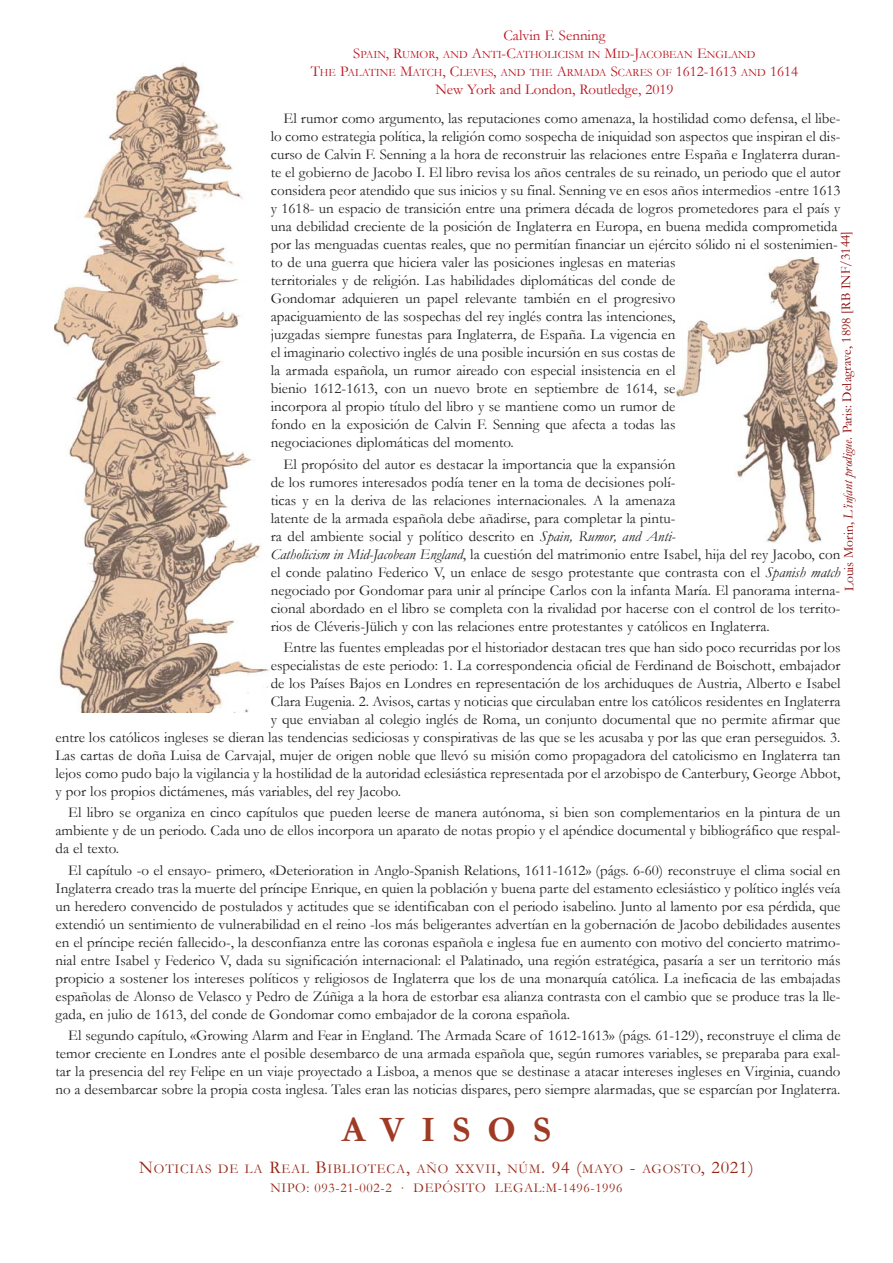
<style>
.page{position:relative;width:893px;height:1263px;background:#fff}
.page>*{position:absolute;margin:0;border:0;box-sizing:border-box;transform-origin:0 0}
.t1{font:700 36px "Garamond";letter-spacing:.47em;color:#9f3b25}
.t2{font:15px/18px "Garamond";color:#231f20;text-align:justify}
.t3{font:15px "Garamond";color:#bb1621}
.t4{font:13.5px/18.6px "Garamond";letter-spacing:.06em;color:#952413;text-align:center}
.t5{font:13.5px "Garamond";color:#8b0605}
.t6{font:11.25px/18px "Garamond";color:#bb1621;text-align:center}
.s1{font-size:15px}
.s2{font-style:italic}
.s3{font-size:18px}
</style>
<div class="page">
<img style="left:54px;top:63px;width:216px;height:649px">
<img style="left:677px;top:258px;width:162px;height:284px">
<p class="t3" style="left:503px;top:27px;width:104px">Calvin F. Senning</p>
<p class="t6" style="left:311px;top:46px;width:489px"><span class="s1">S</span>PAIN<span class="s1">, R</span>UMOR<span class="s1">,</span> AND <span class="s1">A</span>NTI<span class="s1">-C</span>ATHOLICISM IN <span class="s1">M</span>ID<span class="s1">-J</span>ACOBEAN <span class="s1">E</span>NGLAND<br><span class="s1">T</span>HE <span class="s1">P</span>ALATINE <span class="s1">M</span>ATCH<span class="s1">, C</span>LEVES<span class="s1">,</span> AND THE <span class="s1">A</span>RMADA <span class="s1">S</span>CARES OF <span class="s1">1612-1613</span> AND <span class="s1">1614</span></p>
<p class="t3" style="left:435px;top:81px;width:240px">New York and London, Routledge, 2019</p>
<p class="t2" style="left:271px;top:110px;width:571px;text-align:left;text-indent:13px">El rumor como argumento, las reputaciones como amenaza, la hostilidad como defensa, el libe&shy;lo como estrategia política, la religión como sospecha de iniquidad son aspectos que inspiran el dis&shy;curso de Calvin F. Senning a la hora de reconstruir las relaciones entre España e Inglaterra duran&shy;te el gobierno de Jacobo I. El libro revisa los años centrales de su reinado, un periodo que el autor considera peor atendido que sus inicios y su final. Senning ve en esos años intermedios -entre 1613 y 1618- un espacio de transición entre una primera década de logros prometedores para el país y una debilidad creciente de la posición de Inglaterra en Europa, en buena medida comprometida por las menguadas cuentas reales, que no permitían financiar un ejército sólido ni el sostenimien&shy;to de una guerra que hiciera valer las posiciones inglesas en materias<br>territoriales y de religión. Las habilidades diplomáticas del conde de<br>Gondomar adquieren un papel relevante también en el progresivo<br>apaciguamiento de las sospechas del rey inglés contra las intenciones,<br>juzgadas siempre funestas para Inglaterra, de España. La vigencia en<br>el imaginario colectivo inglés de una posible incursión en sus costas de<br>la armada española, un rumor aireado con especial insistencia en el<br>bienio 1612-1613, con un nuevo brote en septiembre de 1614, se<br>incorpora al propio título del libro y se mantiene como un rumor de<br>fondo en la exposición de Calvin F. Senning que afecta a todas las<br>negociaciones diplomáticas del momento.</p>
<p class="t2" style="left:271px;top:455px;width:571px;text-align:left;text-indent:13px">El propósito del autor es destacar la importancia que la expansión<br>de los rumores interesados podía tener en la toma de decisiones polí-<br>ticas y en la deriva de las relaciones internacionales. A la amenaza<br>latente de la armada española debe añadirse, para completar la pintu-<br>ra del ambiente social y político descrito en <span class="s2">Spain, Rumor, and Anti-<br>Catholicism in Mid-Jacobean England</span>, la cuestión del matrimonio entre Isabel, hija del rey Jacobo, con el conde palatino Federico V, un enlace de sesgo protestante que contrasta con el <span class="s2">Spanish match </span>negociado por Gondomar para unir al príncipe Carlos con la infanta María. El panorama interna&shy;cional abordado en el libro se completa con la rivalidad por hacerse con el control de los territo&shy;rios de Cléveris-Jülich y con las relaciones entre protestantes y católicos en Inglaterra.</p>
<p class="t2" style="left:284px;top:638px;width:558px">Entre las fuentes empleadas por el historiador destacan tres que han sido poco recurridas por los</p>
<p class="t2" style="left:271px;top:656px;width:571px">especialistas de este periodo: 1. La correspondencia oficial de Ferdinand de Boischott, embajador</p>
<p class="t2" style="left:271px;top:674px;width:571px">de los Países Bajos en Londres en representación de los archiduques de Austria, Alberto e Isabel</p>
<p class="t2" style="left:271px;top:692px;width:571px">Clara Eugenia. 2. Avisos, cartas y noticias que circulaban entre los católicos residentes en Inglaterra</p>
<p class="t2" style="left:271px;top:710px;width:571px">y que enviaban al colegio inglés de Roma, un conjunto documental que no permite afirmar que</p>
<p class="t2" style="left:55px;top:728px;width:786px">entre los católicos ingleses se dieran las tendencias sediciosas y conspirativas de las que se les acusaba y por las que eran perseguidos. 3.</p>
<p class="t2" style="left:55px;top:746px;width:786px">Las cartas de doña Luisa de Carvajal, mujer de origen noble que llevó su misión como propagadora del catolicismo en Inglaterra tan</p>
<p class="t2" style="left:55px;top:764px;width:786px">lejos como pudo bajo la vigilancia y la hostilidad de la autoridad eclesiástica representada por el arzobispo de Canterbury, George Abbot,</p>
<p class="t2" style="left:55px;top:782px;width:347px">y por los propios dictámenes, más variables, del rey Jacobo.</p>
<p class="t2" style="left:55px;top:804px;width:786px;text-indent:13px">El libro se organiza en cinco capítulos que pueden leerse de manera autónoma, si bien son complementarios en la pintura de un ambiente y de un periodo. Cada uno de ellos incorpora un aparato de notas propio y el apéndice documental y bibliográfico que respal&shy;da el texto.</p>
<p class="t2" style="left:55px;top:861px;width:786px;text-indent:13px">El capítulo -o el ensayo- primero, «Deterioration in Anglo-Spanish Relations, 1611-1612» (págs. 6-60) reconstruye el clima social en Inglaterra creado tras la muerte del príncipe Enrique, en quien la población y buena parte del estamento eclesiástico y político inglés veía un heredero convencido de postulados y actitudes que se identificaban con el periodo isabelino. Junto al lamento por esa pérdida, que extendió un sentimiento de vulnerabilidad en el reino -los más beligerantes advertían en la gobernación de Jacobo debilidades ausentes en el príncipe recién fallecido-, la desconfianza entre las coronas española e inglesa fue en aumento con motivo del concierto matrimo&shy;nial entre Isabel y Federico V, dada su significación internacional: el Palatinado, una región estratégica, pasaría a ser un territorio más propicio a sostener los intereses políticos y religiosos de Inglaterra que los de una monarquía católica. La ineficacia de las embajadas españolas de Alonso de Velasco y Pedro de Zúñiga a la hora de estorbar esa alianza contrasta con el cambio que se produce tras la lle&shy;gada, en julio de 1613, del conde de Gondomar como embajador de la corona española.</p>
<p class="t2" style="left:55px;top:1027px;width:787px;text-indent:13px">El segundo capítulo, «Growing Alarm and Fear in England. The Armada Scare of 1612-1613» (págs. 61-129), reconstruye el clima de temor creciente en Londres ante el posible desembarco de una armada española que, según rumores variables, se preparaba para exal&shy;tar la presencia del rey Felipe en un viaje proyectado a Lisboa, a menos que se destinase a atacar intereses ingleses en Virginia, cuando no a desembarcar sobre la propia costa inglesa. Tales eran las noticias dispares, pero siempre alarmadas, que se esparcían por Inglaterra.</p>
<p class="t5" style="left:843px;top:591px;width:362px;rotate:-91deg">Louis Morin, <span class="s2">L’infant prodigue</span>. Paris: Delagrave, 1898 [RB INF/3144]</p>
<p class="t1" style="left:342px;top:1109px;width:211px">AVISOS</p>
<p class="t4" style="left:139px;top:1160px;width:616px"><span class="s3">N</span>OTICIAS DE LA <span class="s3">R</span>EAL <span class="s3">B</span>IBLIOTECA<span class="s3">,</span> AÑO XXVII<span class="s3">,</span> NÚM<span class="s3">. 94 (</span>MAYO <span class="s3">-</span> AGOSTO<span class="s3">, 2021)<br></span>NIPO: 093-21-002-2 · DEPÓSITO LEGAL:M-1496-1996</p>
</div>
